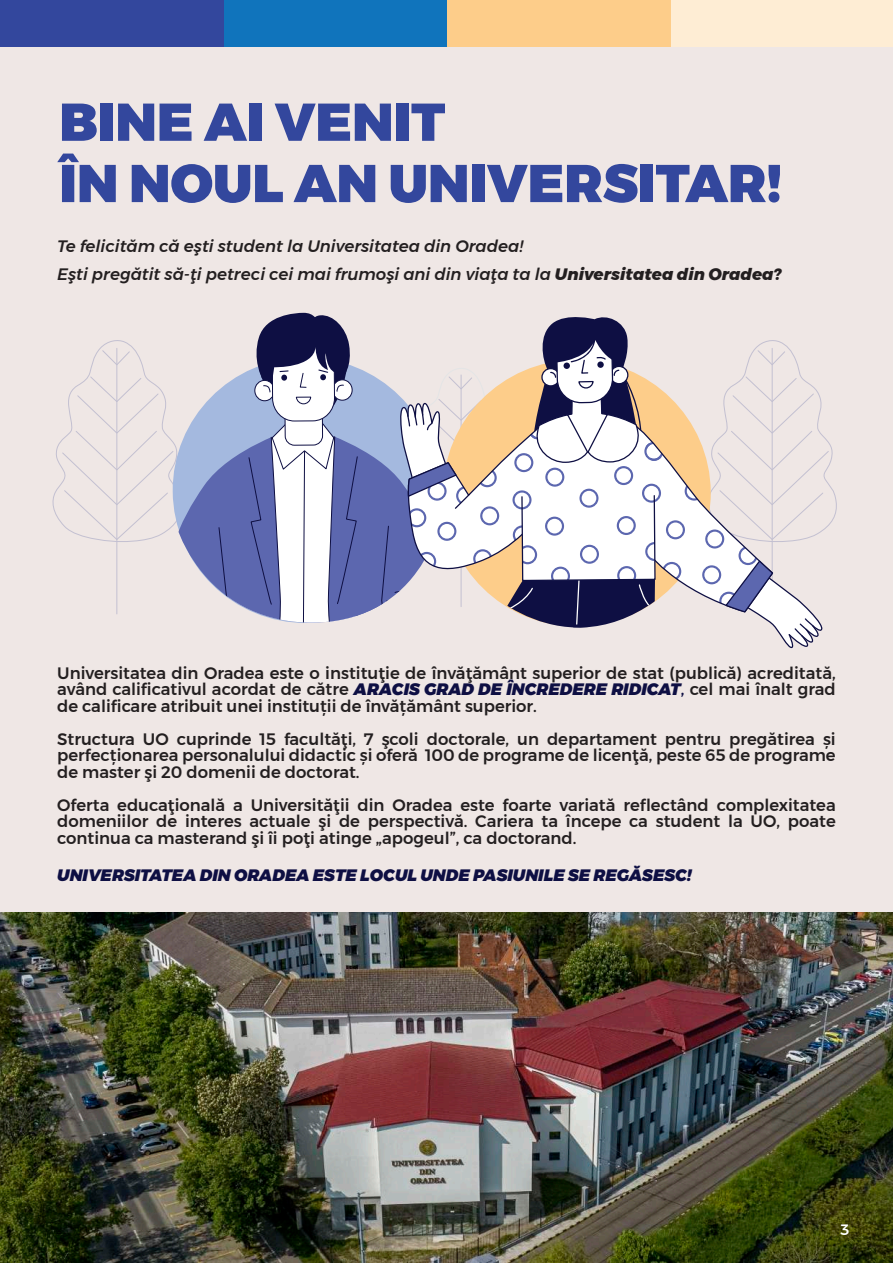
<style>
.page{position:relative;width:893px;height:1263px;background:#efe7e5}
.page>*{position:absolute;margin:0;border:0;box-sizing:border-box;transform-origin:0 0}
.t1{font:900 53.1px/61.3px "Montserrat";color:#33479d}
.t2{font:500 16.5px/16.5px "Montserrat";color:#231f20;text-align:justify}
.t3{font:italic 500 16.5px/27.6px "Montserrat";color:#231f20}
.t4{font:italic 900 16.5px "Montserrat";color:#0e0f43}
.t5{font:500 15px "Montserrat";color:#fff}
.s1{font-weight:800}
.s2{font-weight:900;font-style:italic;color:#0e0f43}
.s3{color:#0e0f43}
</style>
<div class="page">
<div style="left:0;top:0;width:224px;height:47px;background:#33479d"></div>
<div style="left:224px;top:0;width:223px;height:47px;background:#1074bc"></div>
<div style="left:447px;top:0;width:224px;height:47px;background:#fdcd8a"></div>
<div style="left:671px;top:0;width:222px;height:47px;background:#feedd4"></div>
<img style="left:0;top:913px;width:893px;height:350px">
<svg style="left:52px;top:312px;width:785px;height:337px"></svg>
<h1 class="t1" style="left:59px;top:92px;width:724px">BINE AI VENIT<br>ÎN NOUL AN UNIVERSITAR!</h1>
<p class="t3" style="left:57px;top:232px;width:726px">Te felicităm că eşti student la Universitatea din Oradea!<br>Eşti pregătit să-ţi petreci cei mai frumoşi ani din viaţa ta la <span class="s1">Universitatea din Oradea?</span></p>
<p class="t2" style="left:57px;top:664px;width:780px">Universitatea din Oradea este o instituţie de învăţământ superior de stat (publică) acreditată, având calificativul acordat de către <span class="s2">ARACIS GRAD DE ÎNCREDERE RIDICAT</span><span class="s3">,</span> cel mai înalt grad de calificare atribuit unei instituții de învățământ superior.</p>
<p class="t2" style="left:57px;top:730px;width:780px">Structura UO cuprinde 15 facultăţi, 7 şcoli doctorale, un departament pentru pregătirea și perfecționarea personalului didactic și oferă 100 de programe de licenţă, peste 65 de programe de master şi 20 domenii de doctorat.</p>
<p class="t2" style="left:57px;top:796px;width:780px">Oferta educaţională a Universităţii din Oradea este foarte variată reflectând complexitatea domeniilor de interes actuale şi de perspectivă. Cariera ta începe ca student la UO, poate continua ca masterand şi îi poţi atinge „apogeul”, ca doctorand.</p>
<p class="t4" style="left:57px;top:861px;width:636px">UNIVERSITATEA DIN ORADEA ESTE LOCUL UNDE PASIUNILE SE REGĂSESC!</p>
<p class="t5" style="left:840px;top:1218px;width:10px">3</p>
</div>
